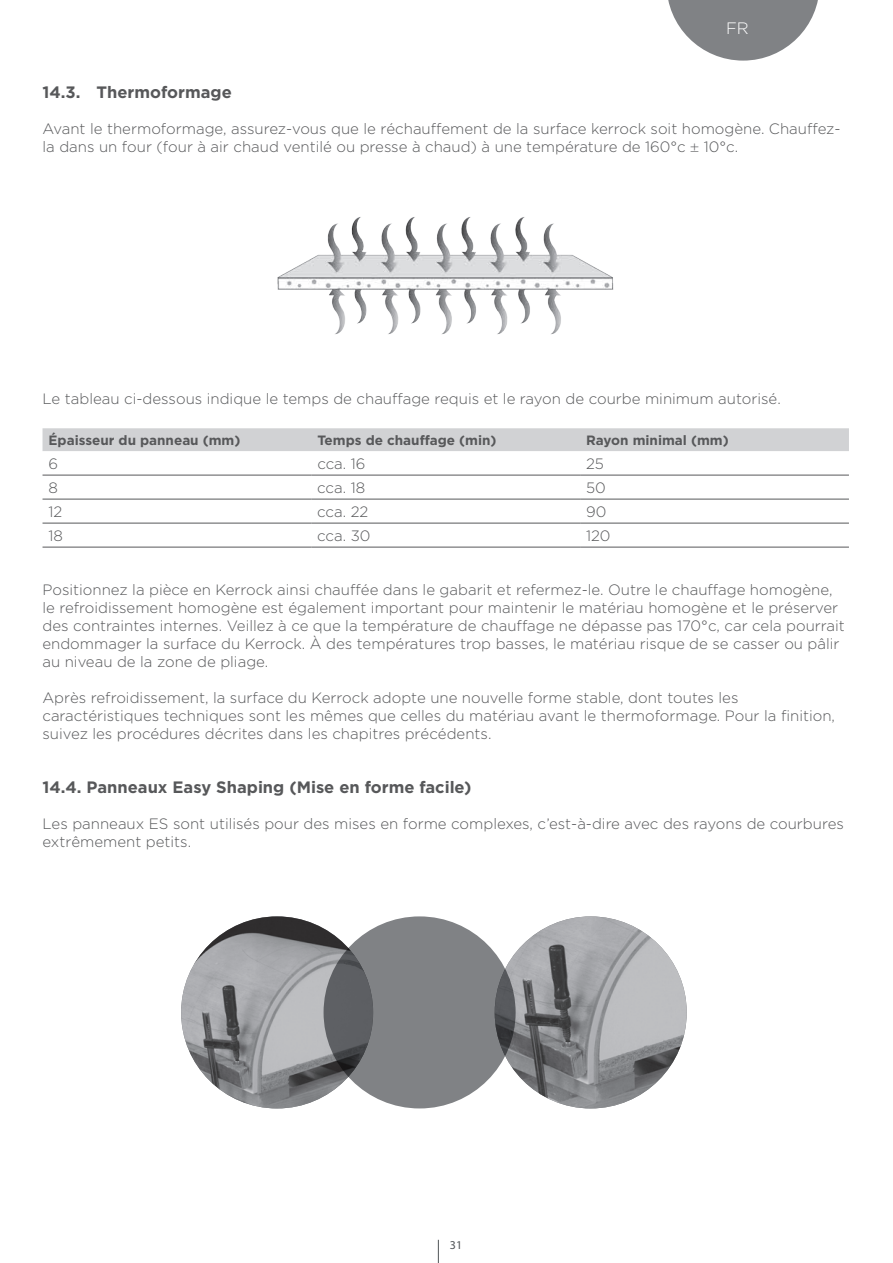
<style>
.page{position:relative;width:893px;height:1263px;background:#fff}
.page>*{position:absolute;margin:0;border:0;box-sizing:border-box;transform-origin:0 0}
.PODNASLOV{font:700 16.5px "Gotham BU";color:#57585a}
.t1{font:300 16.5px "Gotham BU";color:#fff}
.BODY{font:300 15px/18px "Gotham BU";color:#57585a}
.Tabela_podnaslov{font:700 13.5px "Gotham BU";color:#57585a}
.t2{font:12px "Myriad Pro";color:#505457}
.s1{font-family:"Myriad Pro"}
</style>
<div class="page">
<img style="left:277px;top:217px;width:337px;height:118px">
<svg style="left:438px;top:1240px;width:1px;height:23px"></svg>
<svg style="left:668px;top:0;width:150px;height:61px"></svg>
<div style="left:43px;top:428px;width:806px;height:23px;background:#d1d2d4"></div>
<hr style="left:43px;top:475px;width:268px;height:1px;background:#57585a">
<hr style="left:311px;top:475px;width:269px;height:1px;background:#57585a">
<hr style="left:580px;top:475px;width:269px;height:1px;background:#57585a">
<hr style="left:43px;top:499px;width:268px;height:1px;background:#57585a">
<hr style="left:311px;top:499px;width:269px;height:1px;background:#57585a">
<hr style="left:580px;top:499px;width:269px;height:1px;background:#57585a">
<hr style="left:43px;top:523px;width:268px;height:1px;background:#57585a">
<hr style="left:311px;top:523px;width:269px;height:1px;background:#57585a">
<hr style="left:580px;top:523px;width:269px;height:1px;background:#57585a">
<hr style="left:43px;top:547px;width:268px;height:1px;background:#57585a">
<hr style="left:311px;top:547px;width:269px;height:1px;background:#57585a">
<hr style="left:580px;top:547px;width:269px;height:1px;background:#57585a">
<img style="left:181px;top:916px;width:192px;height:192px;border-radius:96px">
<img style="left:495px;top:916px;width:192px;height:192px;border-radius:96px">
<svg style="left:324px;top:916px;width:192px;height:192px;background:#787a7d"></svg>
<p class="t1" style="left:726px;top:20px;width:24px">FR</p>
<p class="PODNASLOV" style="left:43px;top:83px;width:191px">14.3. Thermoformage</p>
<p class="BODY" style="left:43px;top:120px;width:800px">Avant le thermoformage, assurez-vous que le réchauffement de la surface kerrock soit homogène. Chauffez&shy;la dans un four (four à air chaud ventilé ou presse à chaud) à une température de 160°c <span class="s1">±</span> 10°c.</p>
<p class="BODY" style="left:43px;top:390px;width:740px">Le tableau ci-dessous indique le temps de chauffage requis et le rayon de courbe minimum autorisé.</p>
<p class="Tabela_podnaslov" style="left:49px;top:432px;width:193px">Épaisseur du panneau (mm)</p>
<p class="Tabela_podnaslov" style="left:317px;top:432px;width:181px">Temps de chauffage (min)</p>
<p class="Tabela_podnaslov" style="left:586px;top:432px;width:144px">Rayon minimal (mm)</p>
<p class="BODY" style="left:49px;top:455px;width:11px">6</p>
<p class="BODY" style="left:317px;top:455px;width:50px">cca. 16</p>
<p class="BODY" style="left:586px;top:455px;width:19px">25</p>
<p class="BODY" style="left:49px;top:479px;width:11px">8</p>
<p class="BODY" style="left:317px;top:479px;width:49px">cca. 18</p>
<p class="BODY" style="left:586px;top:479px;width:21px">50</p>
<p class="BODY" style="left:48px;top:503px;width:15px">12</p>
<p class="BODY" style="left:317px;top:503px;width:53px">cca. 22</p>
<p class="BODY" style="left:586px;top:503px;width:22px">90</p>
<p class="BODY" style="left:48px;top:527px;width:16px">18</p>
<p class="BODY" style="left:317px;top:527px;width:55px">cca. 30</p>
<p class="BODY" style="left:586px;top:527px;width:26px">120</p>
<p class="BODY" style="left:42px;top:581px;width:804px">Positionnez la pièce en Kerrock ainsi chauffée dans le gabarit et refermez-le. Outre le chauffage homogène, le refroidissement homogène est également important pour maintenir le matériau homogène et le préserver des contraintes internes. Veillez à ce que la température de chauffage ne dépasse pas 170°c, car cela pourrait endommager la surface du Kerrock. À des températures trop basses, le matériau risque de se casser ou pâlir au niveau de la zone de pliage.</p>
<p class="BODY" style="left:42px;top:689px;width:794px">Après refroidissement, la surface du Kerrock adopte une nouvelle forme stable, dont toutes les caractéristiques techniques sont les mêmes que celles du matériau avant le thermoformage. Pour la finition, suivez les procédures décrites dans les chapitres précédents.</p>
<p class="PODNASLOV" style="left:43px;top:778px;width:431px">14.4. Panneaux Easy Shaping (Mise en forme facile)</p>
<p class="BODY" style="left:43px;top:815px;width:803px">Les panneaux ES sont utilisés pour des mises en forme complexes, c’est-à-dire avec des rayons de courbures extrêmement petits.</p>
<p class="t2" style="left:450px;top:1238px;width:14px">31</p>
</div>
